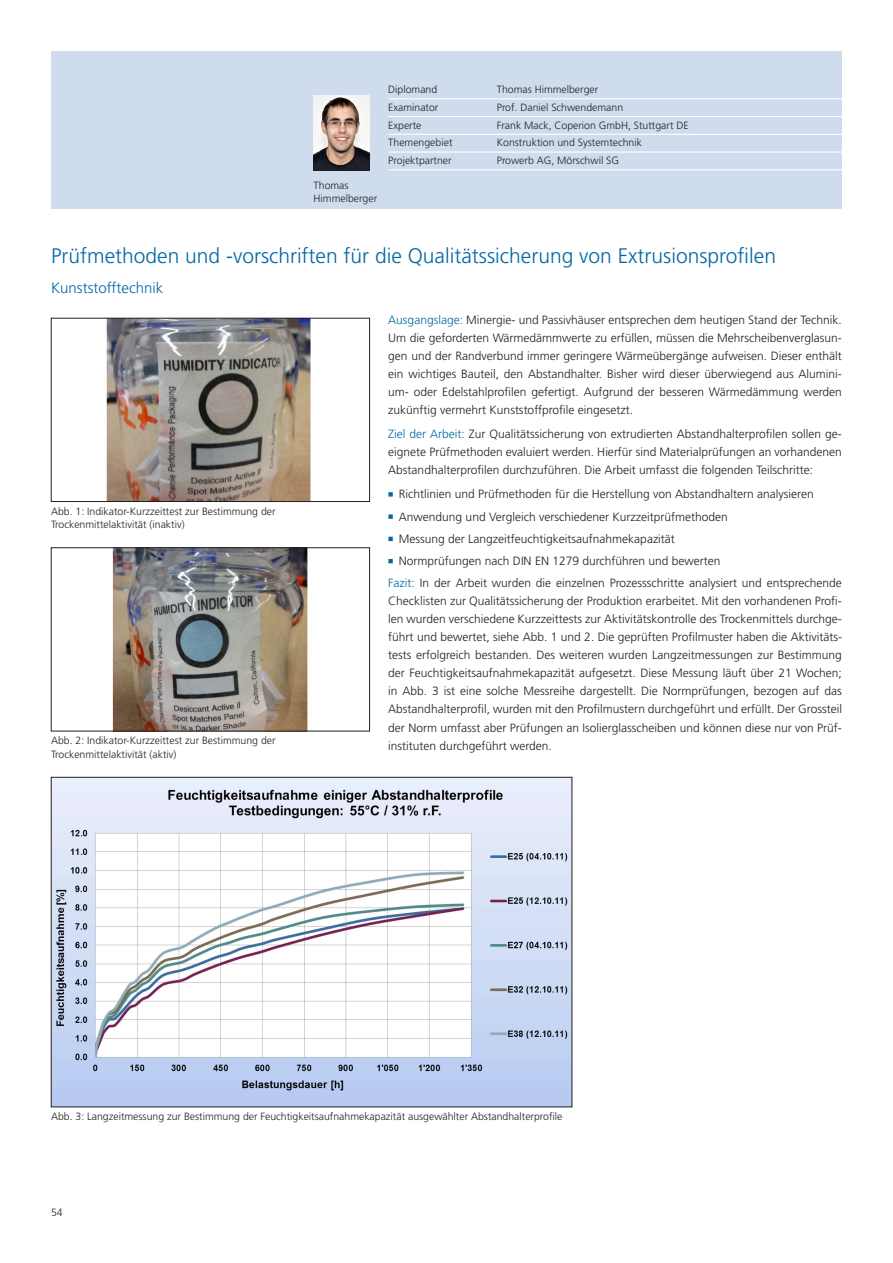
<style>
.page{position:relative;width:893px;height:1263px;background:#fff}
.page>*{position:absolute;margin:0;border:0;box-sizing:border-box;transform-origin:0 0}
.t1{font:300 21px "Frutiger LT Pro";color:#0068a5}
.t2{font:300 15px "Frutiger LT Pro";color:#0068a5}
.t3{font:300 12px/18px "Frutiger LT Pro";color:#231f20;text-align:justify}
.t4{font:300 10.5px/13.5px "Frutiger LT Pro";color:#231f20}
.s1{color:#0068a5}
</style>
<div class="page">
<div style="left:51px;top:51px;width:791px;height:157px;background:#cedced"></div>
<img style="left:106px;top:320px;width:205px;height:180px">
<div style="left:51px;top:318px;width:319px;height:184px;border:1px solid #231f20"></div>
<svg style="left:388px;top:492px;width:5px;height:5px"></svg>
<svg style="left:388px;top:514px;width:5px;height:5px"></svg>
<svg style="left:388px;top:537px;width:5px;height:4px"></svg>
<svg style="left:388px;top:559px;width:5px;height:4px"></svg>
<img style="left:112px;top:549px;width:196px;height:180px">
<div style="left:51px;top:547px;width:319px;height:184px;border:1px solid #231f20"></div>
<img style="left:53px;top:779px;width:517px;height:326px">
<hr style="left:388px;top:98px;width:454px;height:1px;background:#fff">
<hr style="left:388px;top:116px;width:454px;height:1px;background:#fff">
<hr style="left:388px;top:134px;width:454px;height:1px;background:#fff">
<hr style="left:388px;top:151px;width:454px;height:2px;background:#fff">
<hr style="left:388px;top:169px;width:454px;height:1px;background:#fff">
<img style="left:314px;top:95px;width:56px;height:75px">
<p class="t4" style="left:314px;top:178px;width:65px">Thomas<br>Himmelberger</p>
<p class="t4" style="left:388px;top:83px;width:51px">Diplomand</p>
<p class="t4" style="left:497px;top:83px;width:103px">Thomas Himmelberger</p>
<p class="t4" style="left:388px;top:101px;width:52px">Examinator</p>
<p class="t4" style="left:497px;top:101px;width:128px">Prof. Daniel Schwendemann</p>
<p class="t4" style="left:388px;top:118px;width:35px">Experte</p>
<p class="t4" style="left:497px;top:118px;width:193px">Frank Mack, Coperion GmbH, Stuttgart DE</p>
<p class="t4" style="left:388px;top:136px;width:66px">Themengebiet</p>
<p class="t4" style="left:497px;top:136px;width:147px">Konstruktion und Systemtechnik</p>
<p class="t4" style="left:388px;top:154px;width:65px">Projektpartner</p>
<p class="t4" style="left:497px;top:154px;width:124px">Prowerb AG, Mörschwil SG</p>
<h1 class="t1" style="left:51px;top:243px;width:727px">Prüfmethoden und -vorschriften für die Qualitätssicherung von Extrusionsprofilen</h1>
<p class="t2" style="left:51px;top:279px;width:114px">Kunststofftechnik</p>
<p class="t4" style="left:51px;top:504px;width:226px">Abb. 1: Indikator-Kurzzeittest zur Bestimmung der<br>Trockenmittelaktivität (inaktiv)</p>
<p class="t4" style="left:51px;top:734px;width:226px">Abb. 2: Indikator-Kurzzeittest zur Bestimmung der<br>Trockenmittelaktivität (aktiv)</p>
<p class="t3" style="left:388px;top:311px;width:455px"><span class="s1">Ausgangslage:</span> Minergie- und Passivhäuser entsprechen dem heutigen Stand der Technik.<br>Um die geforderten Wärmedämmwerte zu erfüllen, müssen die Mehrscheibenverglasun&shy;gen und der Randverbund immer geringere Wärmeübergänge aufweisen. Dieser enthält ein wichtiges Bauteil, den Abstandhalter. Bisher wird dieser überwiegend aus Alumini&shy;um- oder Edelstahlprofilen gefertigt. Aufgrund der besseren Wärmedämmung werden zukünftig vermehrt Kunststoffprofile eingesetzt.</p>
<p class="t3" style="left:388px;top:425px;width:455px"><span class="s1">Ziel der Arbeit:</span> Zur Qualitätssicherung von extrudierten Abstandhalterprofilen sollen ge&shy;eignete Prüfmethoden evaluiert werden. Hierfür sind Materialprüfungen an vorhandenen Abstandhalterprofilen durchzuführen. Die Arbeit umfasst die folgenden Teilschritte:</p>
<p class="t3" style="left:388px;top:483px;width:455px;line-height:22.2px;text-align:left"><sup>.</sup> Richtlinien und Prüfmethoden für die Herstellung von Abstandhaltern analysieren<br><sup>.</sup> Anwendung und Vergleich verschiedener Kurzzeitprüfmethoden<br><sup>.</sup> Messung der Langzeitfeuchtigkeitsaufnahmekapazität<br><sup>.</sup> Normprüfungen nach DIN EN 1279 durchführen und bewerten<br><span class="s1">Fazit:</span> In der Arbeit wurden die einzelnen Prozessschritte analysiert und entsprechende</p>
<p class="t3" style="left:388px;top:592px;width:455px">Checklisten zur Qualitätssicherung der Produktion erarbeitet. Mit den vorhandenen Profi&shy;len wurden verschiedene Kurzzeittests zur Aktivitätskontrolle des Trockenmittels durchge&shy;führt und bewertet, siehe Abb. 1 und 2. Die geprüften Profilmuster haben die Aktivitäts&shy;tests erfolgreich bestanden. Des weiteren wurden Langzeitmessungen zur Bestimmung der Feuchtigkeitsaufnahmekapazität aufgesetzt. Diese Messung läuft über 21 Wochen; in Abb. 3 ist eine solche Messreihe dargestellt. Die Normprüfungen, bezogen auf das Abstandhalterprofil, wurden mit den Profilmustern durchgeführt und erfüllt. Der Grossteil der Norm umfasst aber Prüfungen an Isolierglasscheiben und können diese nur von Prüf&shy;instituten durchgeführt werden.</p>
<p class="t4" style="left:51px;top:1110px;width:513px">Abb. 3: Langzeitmessung zur Bestimmung der Feuchtigkeitsaufnahmekapazität ausgewählter Abstandhalterprofile</p>
<p class="t4" style="left:51px;top:1206px;width:13px">54</p>
</div>
